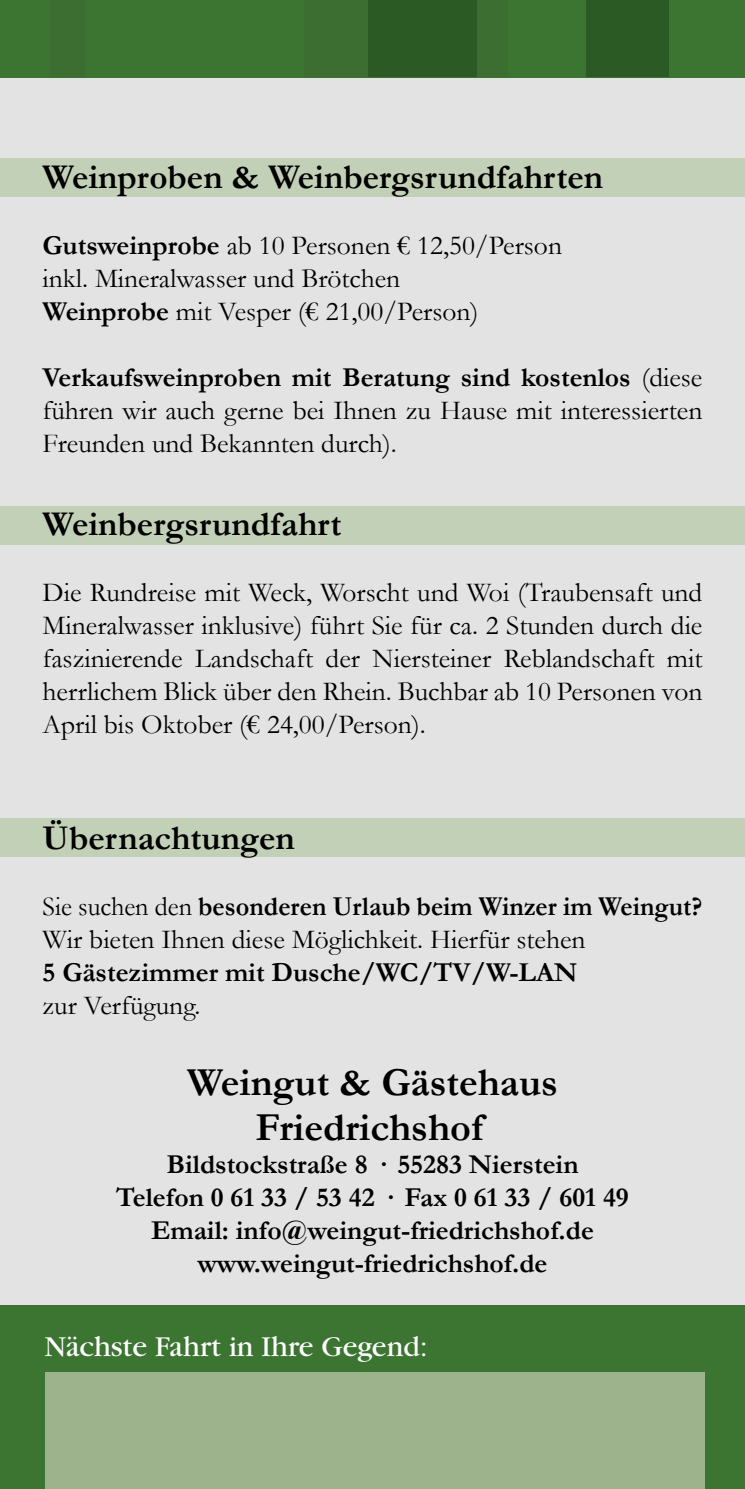
<style>
.page{position:relative;width:745px;height:1489px;background:#fff}
.page>*{position:absolute;margin:0;border:0;box-sizing:border-box;transform-origin:0 0}
.t1{font:700 40px/45px "Garamond";color:#000;text-align:center}
.t2{font:700 35px "Garamond";color:#000}
.t3{font:30px "Garamond";color:#fff}
.t4{font:27.5px/33px "Garamond";color:#000;text-align:justify}
.t5{font:700 27.5px/33px "Garamond";color:#000;text-align:center}
.t6{font:27.5px/33px "Garamond";color:#000;scale:.95 1}
.s1{font-weight:700}
</style>
<div class="page">
<div style="left:0;top:0;width:744px;height:1488px;background:#e3e3e3"></div>
<div style="left:0;top:1305px;width:744px;height:183px;background:#3c7531"></div>
<div style="left:45px;top:1372px;width:659px;height:116px;background:#9cb38c"></div>
<div style="left:0;top:0;width:744px;height:77px;background:#3c7531"></div>
<div style="left:50px;top:0;width:35px;height:77px;background:#3c6d31"></div>
<div style="left:304px;top:0;width:65px;height:77px;background:#3c6d31"></div>
<div style="left:368px;top:0;width:110px;height:77px;background:#2b5a24"></div>
<div style="left:477px;top:0;width:30px;height:77px;background:#3c6d31"></div>
<div style="left:586px;top:0;width:82px;height:77px;background:#2b5a24"></div>
<div style="left:0;top:817px;width:744px;height:39px;background:#c3d0b8"></div>
<div style="left:0;top:505px;width:744px;height:39px;background:#c3d0b8"></div>
<div style="left:0;top:158px;width:744px;height:39px;background:#c3d0b8"></div>
<p class="t2" style="left:43px;top:156px;width:561px">Weinproben &amp; Weinbergsrundfahrten</p>
<p class="t4" style="left:43px;top:228px;width:520px;text-align:left"><span class="s1">Gutsweinprobe</span> ab 10 Personen € 12,50/Person inkl. Mineralwasser und Brötchen<br><span class="s1">Weinprobe</span> mit Vesper (€ 21,00/Person)</p>
<p class="t4" style="left:43px;top:360px;width:661px"><span class="s1">Verkaufsweinproben mit Beratung sind kostenlos</span> (diese führen wir auch gerne bei Ihnen zu Hause mit interessierten Freunden und Bekannten durch).</p>
<p class="t2" style="left:43px;top:503px;width:300px">Weinbergsrundfahrt</p>
<p class="t4" style="left:43px;top:575px;width:661px">Die Rundreise mit Weck, Worscht und Woi (Traubensaft und Mineralwasser inklusive) führt Sie für ca. 2 Stunden durch die faszinierende Landschaft der Niersteiner Reblandschaft mit herrlichem Blick über den Rhein. Buchbar ab 10 Personen von April bis Oktober (€ 24,00/Person).</p>
<p class="t2" style="left:43px;top:816px;width:253px">Übernachtungen</p>
<p class="t6" style="left:43px;top:889px;width:695px">Sie suchen den <span class="s1">besonderen Urlaub beim Winzer im Weingut?<br></span>Wir bieten Ihnen diese Möglichkeit. Hierfür stehen</p>
<p class="t5" style="left:43px;top:955px;width:536px">5 Gästezimmer mit Dusche/WC/TV/W-LAN</p>
<p class="t4" style="left:43px;top:988px;width:159px">zur Verfügung.</p>
<h1 class="t1" style="left:187px;top:1058px;width:372px">Weingut &amp; Gästehaus<br>Friedrichshof</h1>
<p class="t5" style="left:116px;top:1147px;width:514px">Bildstockstraße 8 · 55283 Nierstein<br>Telefon 0 61 33 / 53 42 · Fax 0 61 33 / 601 49<br>Email: info@weingut-friedrichshof.de www.weingut-friedrichshof.de</p>
<p class="t3" style="left:45px;top:1330px;width:384px">Nächste Fahrt in Ihre Gegend:</p>
</div>
